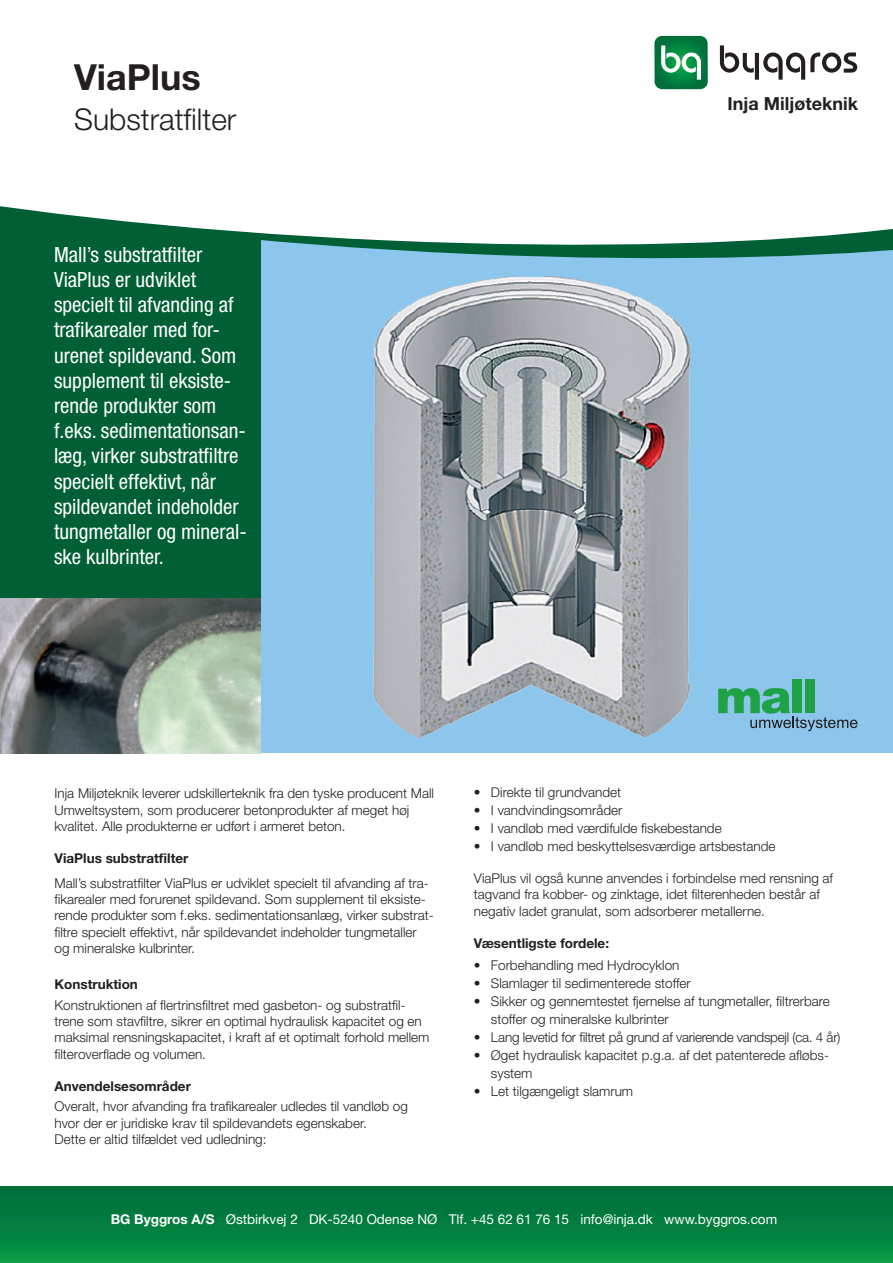
<style>
.page{position:relative;width:893px;height:1263px;background:#fff}
.page>*{position:absolute;margin:0;border:0;box-sizing:border-box;transform-origin:0 0}
.t1{font:700 36px "Helvetica Neue LT Std";color:#231f20}
.t2{font:300 30px "Helvetica Neue LT Std";color:#231f20}
.t3{font:condensed 21px/25.2px "Helvetica Neue LT Std";color:#fff}
.t4{font:700 18px "Helvetica Neue LT Std";color:#231f20}
.t5{font:300 13.5px/16.2px "Helvetica Neue LT Std";color:#231f20}
.t6{font:13.5px "Helvetica Neue LT Std";color:#fff}
.t7{font:700 13.5px "Helvetica Neue LT Std";color:#231f20}
.t8{font:300 13.5px "Helvetica Neue LT Std";letter-spacing:-.02em;color:#231f20}
.s1{font-weight:700}
</style>
<div class="page">
<div style="left:260px;top:185px;width:633px;height:568px;background:#8cc6ec"></div>
<div style="left:0;top:191px;width:260px;height:562px;background:#005f35"></div>
<svg style="left:0;top:35px;width:893px;height:224px"></svg>
<div style="left:665px;top:0;width:228px;height:145px;background:#fff"></div>
<div style="left:792px;top:679px;width:10px;height:34px;background:#1fa245"></div>
<div style="left:805px;top:679px;width:10px;height:34px;background:#1fa245"></div>
<svg style="left:724px;top:688px;width:133px;height:43px"></svg>
<img style="left:372px;top:276px;width:352px;height:463px">
<div style="left:0;top:1186px;width:893px;height:77px;background:linear-gradient(to bottom,#006939,#089846)"></div>
<svg style="left:654px;top:36px;width:54px;height:53px;background:#339664"></svg>
<svg style="left:720px;top:45px;width:137px;height:35px"></svg>
<img style="left:0;top:599px;width:260px;height:155px">
<h1 class="t1" style="left:74px;top:55px;width:128px">ViaPlus</h1>
<h2 class="t2" style="left:74px;top:101px;width:164px">Substratfilter</h2>
<p class="t3" style="left:54px;top:241px;width:194px">Mall’s substratfilter<br>ViaPlus er udviklet specielt til afvanding af trafikarealer med for&shy;urenet spildevand. Som supplement til eksiste&shy;rende produkter som f.eks. sedimentationsan&shy;læg, virker substratfiltre specielt effektivt, når spildevandet indeholder tungmetaller og mineral&shy;ske kulbrinter.</p>
<h3 class="t4" style="left:727px;top:92px;width:132px">Inja Miljøteknik</h3>
<p class="t5" style="left:54px;top:785px;width:381px">Inja Miljøteknik leverer udskillerteknik fra den tyske producent Mall<br>Umweltsystem, som producerer betonprodukter af meget høj kvalitet. Alle produkterne er udført i armeret beton.</p>
<p class="t7" style="left:54px;top:850px;width:135px">ViaPlus substratfilter</p>
<p class="t5" style="left:54px;top:875px;width:381px">Mall’s substratfilter ViaPlus er udviklet specielt til afvanding af tra&shy;fikarealer med forurenet spildevand. Som supplement til eksiste&shy;rende produkter som f.eks. sedimentationsanlæg, virker substrat&shy;filtre specielt effektivt, når spildevandet indeholder tungmetaller og mineralske kulbrinter.</p>
<p class="t7" style="left:54px;top:976px;width:85px">Konstruktion</p>
<p class="t5" style="left:54px;top:997px;width:377px">Konstruktionen af flertrinsfiltret med gasbeton- og substratfil&shy;trene som stavfiltre, sikrer en optimal hydraulisk kapacitet og en maksimal rensningskapacitet, i kraft af et optimalt forhold mellem filteroverflade og volumen.</p>
<p class="t7" style="left:54px;top:1078px;width:138px">Anvendelsesområder</p>
<p class="t5" style="left:54px;top:1098px;width:355px">Overalt, hvor afvanding fra trafikarealer udledes til vandløb og hvor der er juridiske krav til spildevandets egenskaber.<br>Dette er altid tilfældet ved udledning:</p>
<p class="t5" style="left:474px;top:783px;width:149px">• Direkte til grundvandet</p>
<p class="t5" style="left:474px;top:801px;width:150px">• I vandvindingsområder</p>
<p class="t5" style="left:474px;top:819px;width:249px">• I vandløb med værdifulde fiskebestande</p>
<p class="t5" style="left:474px;top:837px;width:303px">• I vandløb med beskyttelsesværdige artsbestande</p>
<p class="t5" style="left:474px;top:870px;width:361px">ViaPlus vil også kunne anvendes i forbindelse med rensning af tagvand fra kobber- og zinktage, idet filterenheden består af negativ ladet granulat, som adsorberer metallerne.</p>
<p class="t7" style="left:474px;top:935px;width:137px">Væsentligste fordele:</p>
<p class="t5" style="left:474px;top:957px;width:207px">• Forbehandling med Hydrocyklon</p>
<p class="t5" style="left:474px;top:975px;width:218px">• Slamlager til sedimenterede stoffer</p>
<p class="t5" style="left:491px;top:992px;width:340px;line-height:18px;text-indent:-17px">• Sikker og gennemtestet fjernelse af tungmetaller, filtrerbare stoffer og mineralske kulbrinter</p>
<p class="t8" style="left:474px;top:1029px;width:368px">• Lang levetid for filtret på grund af varierende vandspejl (ca. 4 år)</p>
<p class="t5" style="left:491px;top:1046px;width:340px;line-height:18px;text-indent:-17px">• Øget hydraulisk kapacitet p.g.a. af det patenterede afløbs&shy;system</p>
<p class="t5" style="left:474px;top:1083px;width:161px">• Let tilgængeligt slamrum</p>
<p class="t6" style="left:111px;top:1211px;width:668px"><span class="s1">BG Byggros A/S</span> Østbirkvej 2 DK-5240 Odense NØ Tlf. +45 62 61 76 15 info@inja.dk www.byggros.com</p>
</div>
